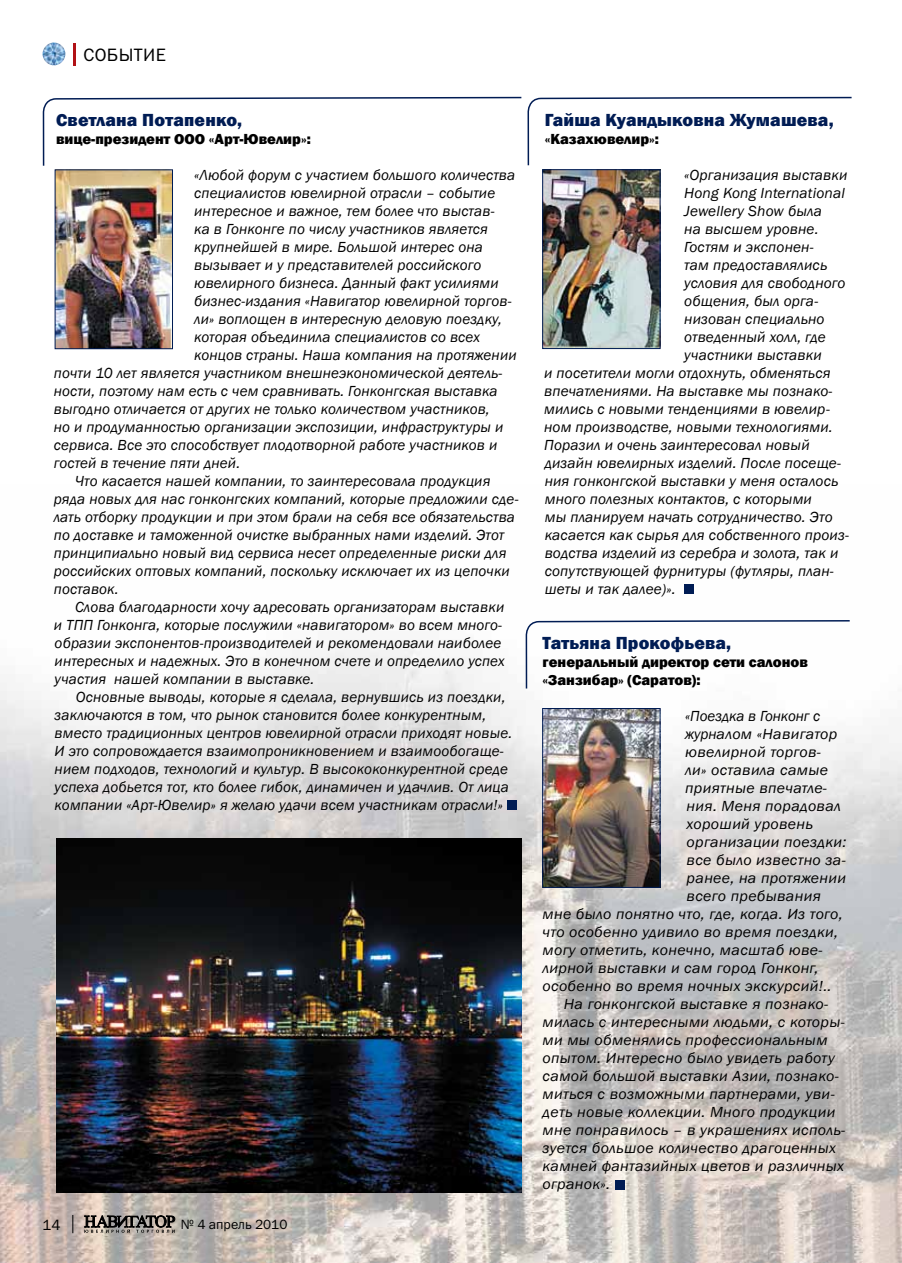
<style>
.page{position:relative;width:902px;height:1263px;background:#fff}
.page>*{position:absolute;margin:0;border:0;box-sizing:border-box;transform-origin:0 0}
.t1{font:800 18px "Franklin Gothic";letter-spacing:.01em;color:#001c54}
.t2{font:18px "Franklin Gothic Book C";color:#000}
.t3{font:italic 15px "Franklin Gothic";letter-spacing:.01em;color:#000}
.t4{font:italic 15px "Franklin Gothic";letter-spacing:.01em;color:#000;scale:1.06 1}
.t5{font:800 15px/18px "Franklin Gothic";color:#000}
.t6{font:15px "Franklin Gothic Book C";color:#000}
.t7{font:13.5px "Franklin Gothic Book C";color:#000}
</style>
<div class="page">
<img style="left:43px;top:43px;width:22px;height:22px;border-radius:11px">
<hr style="left:73px;top:43px;width:3px;height:23px;background:#b11116">
<img style="left:0;top:584px;width:901px;height:679px">
<svg style="left:84px;top:1215px;width:91px;height:18px;background:#716b65"></svg>
<svg style="left:72px;top:1215px;width:1px;height:18px"></svg>
<div style="left:615px;top:1180px;width:9px;height:9px;background:#001c54"></div>
<div style="left:507px;top:801px;width:9px;height:9px;background:#001c54"></div>
<div style="left:683px;top:585px;width:10px;height:9px;background:#001c54"></div>
<img style="left:57px;top:171px;width:114px;height:176px">
<div style="left:55px;top:169px;width:118px;height:180px;border:1px solid #001c54"></div>
<img style="left:56px;top:839px;width:465px;height:354px">
<img style="left:544px;top:171px;width:114px;height:176px">
<div style="left:542px;top:169px;width:118px;height:180px;border:1px solid #001c54"></div>
<svg style="left:42px;top:96px;width:810px;height:70px"></svg>
<svg style="left:525px;top:619px;width:326px;height:71px"></svg>
<img style="left:544px;top:710px;width:114px;height:176px">
<div style="left:542px;top:708px;width:118px;height:180px;border:1px solid #001c54"></div>
<p class="t2" style="left:84px;top:45px;width:13px">событие</p>
<p class="t1" style="left:56px;top:108px;width:187px">Светлана Потапенко,</p>
<p class="t5" style="left:56px;top:130px;width:256px">вице-президент ООО «Арт-Ювелир»:</p>
<p class="t3" style="left:194px;top:165px;width:322px">«Любой форум с участием большого количества</p>
<p class="t3" style="left:194px;top:183px;width:302px">специалистов ювелирной отрасли – событие</p>
<p class="t3" style="left:194px;top:201px;width:302px">интересное и важное, тем более что выстав-</p>
<p class="t3" style="left:194px;top:219px;width:295px">ка в Гонконге по числу участников является</p>
<p class="t3" style="left:194px;top:237px;width:290px">крупнейшей в мире. Большой интерес она</p>
<p class="t3" style="left:194px;top:255px;width:288px">вызывает и у представителей российского</p>
<p class="t3" style="left:194px;top:273px;width:306px">ювелирного бизнеса. Данный факт усилиями</p>
<p class="t3" style="left:194px;top:291px;width:319px">бизнес-издания «Навигатор ювелирной торгов-</p>
<p class="t3" style="left:194px;top:309px;width:309px">ли» воплощен в интересную деловую поездку,</p>
<p class="t3" style="left:194px;top:327px;width:287px">которая объединила специалистов со всех</p>
<p class="t3" style="left:194px;top:345px;width:324px">концов страны. Наша компания на протяжении</p>
<p class="t3" style="left:54px;top:363px;width:450px">почти 10 лет является участником внешнеэкономической деятель-</p>
<p class="t3" style="left:54px;top:381px;width:445px">ности, поэтому нам есть с чем сравнивать. Гонконгская выставка</p>
<p class="t3" style="left:54px;top:399px;width:437px">выгодно отличается от других не только количеством участников,</p>
<p class="t3" style="left:54px;top:417px;width:451px">но и продуманностью организации экспозиции, инфраструктуры и</p>
<p class="t3" style="left:54px;top:435px;width:445px">сервиса. Все это способствует плодотворной работе участников и</p>
<p class="t3" style="left:54px;top:453px;width:188px">гостей в течение пяти дней.</p>
<p class="t3" style="left:75px;top:471px;width:417px">Что касается нашей компании, то заинтересовала продукция</p>
<p class="t3" style="left:54px;top:489px;width:466px">ряда новых для нас гонконгских компаний, которые предложили сде-</p>
<p class="t3" style="left:54px;top:507px;width:462px">лать отборку продукции и при этом брали на себя все обязательства</p>
<p class="t3" style="left:54px;top:525px;width:452px">по доставке и таможенной очистке выбранных нами изделий. Этот</p>
<p class="t3" style="left:54px;top:543px;width:454px">принципиально новый вид сервиса несет определенные риски для</p>
<p class="t3" style="left:54px;top:561px;width:457px">российских оптовых компаний, поскольку исключает их из цепочки</p>
<p class="t3" style="left:54px;top:579px;width:66px">поставок.</p>
<p class="t3" style="left:75px;top:597px;width:430px">Слова благодарности хочу адресовать организаторам выставки</p>
<p class="t3" style="left:54px;top:615px;width:449px">и ТПП Гонконга, которые послужили «навигатором» во всем много-</p>
<p class="t3" style="left:55px;top:633px;width:448px">образии экспонентов-производителей и рекомендовали наиболее</p>
<p class="t3" style="left:55px;top:651px;width:451px">интересных и надежных. Это в конечном счете и определило успех</p>
<p class="t3" style="left:55px;top:669px;width:261px">участия нашей компании в выставке.</p>
<p class="t3" style="left:76px;top:687px;width:431px">Основные выводы, которые я сделала, вернувшись из поездки,</p>
<p class="t3" style="left:55px;top:705px;width:433px">заключаются в том, что рынок становится более конкурентным,</p>
<p class="t3" style="left:55px;top:723px;width:459px">вместо традиционных центров ювелирной отрасли приходят новые.</p>
<p class="t3" style="left:55px;top:741px;width:450px">И это сопровождается взаимопроникновением и взаимообогаще-</p>
<p class="t3" style="left:55px;top:759px;width:455px">нием подходов, технологий и культур. В высококонкурентной среде</p>
<p class="t3" style="left:55px;top:777px;width:455px">успеха добьется тот, кто более гибок, динамичен и удачлив. От лица</p>
<p class="t3" style="left:55px;top:795px;width:449px">компании «Арт-Ювелир» я желаю удачи всем участникам отрасли!»</p>
<p class="t6" style="left:43px;top:1216px;width:20px">14</p>
<p class="t7" style="left:181px;top:1217px;width:108px">№ 4 апрель 2010</p>
<p class="t1" style="left:544px;top:108px;width:290px">Гайша Куандыковна Жумашева,</p>
<p class="t5" style="left:544px;top:130px;width:116px">«Казахювелир»:</p>
<p class="t3" style="left:684px;top:165px;width:165px">«Организация выставки</p>
<p class="t3" style="left:684px;top:183px;width:162px">Hong Kong International</p>
<p class="t3" style="left:684px;top:201px;width:139px">Jewellery Show была</p>
<p class="t3" style="left:684px;top:219px;width:136px">на высшем уровне.</p>
<p class="t3" style="left:684px;top:237px;width:131px">Гостям и экспонен-</p>
<p class="t3" style="left:684px;top:255px;width:144px">там предоставлялись</p>
<p class="t3" style="left:684px;top:273px;width:163px">условия для свободного</p>
<p class="t3" style="left:684px;top:291px;width:135px">общения, был орга-</p>
<p class="t3" style="left:684px;top:309px;width:142px">низован специально</p>
<p class="t3" style="left:684px;top:327px;width:143px">отведенный холл, где</p>
<p class="t3" style="left:684px;top:345px;width:139px">участники выставки</p>
<p class="t3" style="left:544px;top:363px;width:288px">и посетители могли отдохнуть, обменяться</p>
<p class="t3" style="left:544px;top:381px;width:290px">впечатлениями. На выставке мы познако-</p>
<p class="t3" style="left:544px;top:399px;width:287px">мились с новыми тенденциями в ювелир-</p>
<p class="t3" style="left:544px;top:417px;width:290px">ном производстве, новыми технологиями.</p>
<p class="t3" style="left:544px;top:435px;width:267px">Поразил и очень заинтересовал новый</p>
<p class="t3" style="left:544px;top:453px;width:298px">дизайн ювелирных изделий. После посеще-</p>
<p class="t3" style="left:544px;top:471px;width:295px">ния гонконгской выставки у меня осталось</p>
<p class="t3" style="left:544px;top:489px;width:269px">много полезных контактов, с которыми</p>
<p class="t3" style="left:544px;top:507px;width:289px">мы планируем начать сотрудничество. Это</p>
<p class="t3" style="left:544px;top:525px;width:305px">касается как сырья для собственного произ-</p>
<p class="t3" style="left:544px;top:543px;width:295px">водства изделий из серебра и золота, так и</p>
<p class="t3" style="left:544px;top:561px;width:290px">сопутствующей фурнитуры (футляры, план-</p>
<p class="t3" style="left:544px;top:579px;width:132px">шеты и так далее)».</p>
<p class="t1" style="left:542px;top:631px;width:190px">Татьяна Прокофьева,</p>
<p class="t5" style="left:542px;top:653px;width:267px">генеральный директор сети салонов «Занзибар» (Саратов):</p>
<p class="t3" style="left:685px;top:707px;width:137px">«Поездка в Гонконг с</p>
<p class="t3" style="left:685px;top:725px;width:154px">журналом «Навигатор</p>
<p class="t4" style="left:685px;top:743px;width:130px">ювелирной торгов-</p>
<p class="t4" style="left:685px;top:761px;width:136px">ли» оставила самые</p>
<p class="t4" style="left:685px;top:779px;width:135px">приятные впечатле-</p>
<p class="t4" style="left:686px;top:797px;width:147px">ния. Меня порадовал</p>
<p class="t4" style="left:686px;top:815px;width:121px">хороший уровень</p>
<p class="t4" style="left:686px;top:833px;width:152px">организации поездки:</p>
<p class="t4" style="left:686px;top:851px;width:151px">все было известно за-</p>
<p class="t4" style="left:686px;top:869px;width:152px">ранее, на протяжении</p>
<p class="t4" style="left:686px;top:887px;width:128px">всего пребывания</p>
<p class="t4" style="left:542px;top:905px;width:285px">мне было понятно что, где, когда. Из того,</p>
<p class="t4" style="left:542px;top:923px;width:280px">что особенно удивило во время поездки,</p>
<p class="t4" style="left:542px;top:941px;width:266px">могу отметить, конечно, масштаб юве-</p>
<p class="t4" style="left:542px;top:959px;width:262px">лирной выставки и сам город Гонконг,</p>
<p class="t4" style="left:542px;top:977px;width:274px">особенно во время ночных экскурсий!..</p>
<p class="t4" style="left:563px;top:995px;width:251px">На гонконгской выставке я познако-</p>
<p class="t4" style="left:542px;top:1013px;width:286px">милась с интересными людьми, с которы-</p>
<p class="t4" style="left:542px;top:1031px;width:270px">ми мы обменялись профессиональным</p>
<p class="t4" style="left:542px;top:1049px;width:277px">опытом. Интересно было увидеть работу</p>
<p class="t4" style="left:542px;top:1067px;width:281px">самой большой выставки Азии, познако-</p>
<p class="t4" style="left:542px;top:1085px;width:277px">миться с возможными партнерами, уви-</p>
<p class="t4" style="left:542px;top:1103px;width:278px">деть новые коллекции. Много продукции</p>
<p class="t4" style="left:542px;top:1121px;width:287px">мне понравилось – в украшениях исполь-</p>
<p class="t4" style="left:542px;top:1139px;width:278px">зуется большое количество драгоценных</p>
<p class="t4" style="left:542px;top:1157px;width:286px">камней фантазийных цветов и различных</p>
<p class="t4" style="left:542px;top:1175px;width:65px">огранок».</p>
</div>
